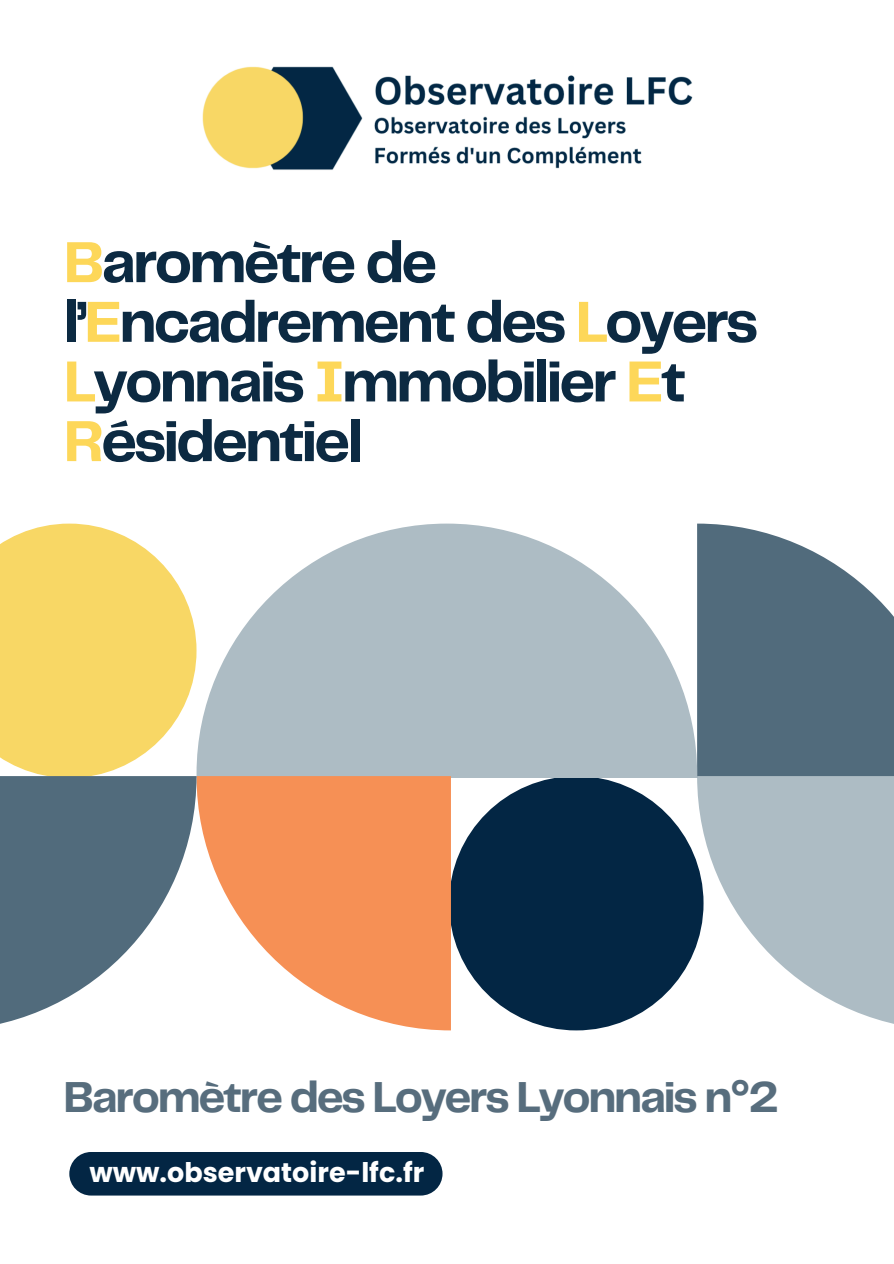
<style>
.page{position:relative;width:894px;height:1264px;background:#fff}
.page>*{position:absolute;margin:0;border:0;box-sizing:border-box;transform-origin:0 0}
.t1{font:700 60px/59.7px "Telegraf";letter-spacing:-.05em;color:#0c2a42}
.t2{font:700 45px "Telegraf";letter-spacing:-.05em;color:#576d7d}
.t3{font:700 27px "Poppins";color:#fff}
.s1{color:#fdd759}
</style>
<div class="page">
<img style="left:202px;top:66px;width:491px;height:104px">
<div style="left:69px;top:1151px;width:373px;height:44px;background:#032644;border-radius:22px"></div>
<svg style="left:697px;top:523px;width:196px;height:253px;background:#647b8a"></svg>
<svg style="left:697px;top:776px;width:196px;height:248px;fill:#adbcc4"></svg>
<div style="left:449px;top:776px;width:254px;height:254px;background:#032644;border-radius:50%"></div>
<svg style="left:196px;top:523px;width:501px;height:255px;fill:#adbcc4"></svg>
<svg style="left:196px;top:776px;width:255px;height:254px;fill:#f69055"></svg>
<svg style="left:0;top:523px;width:196px;height:253px;background:#f9dc7b"></svg>
<svg style="left:0;top:776px;width:196px;height:248px;fill:#516b7c"></svg>
<p class="t1" style="left:64px;top:232px;width:696px"><span class="s1">B</span>aromètre de l’<span class="s1">E</span>ncadrement des <span class="s1">L</span>oyers<br><span class="s1">L</span>yonnais <span class="s1">I</span>mmobilier <span class="s1">E</span>t<br><span class="s1">R</span>ésidentiel</p>
<p class="t2" style="left:64px;top:1066px;width:717px">Baromètre des Loyers Lyonnais n°2</p>
<p class="t3" style="left:89px;top:1157px;width:336px">www.observatoire-lfc.fr</p>
</div>
